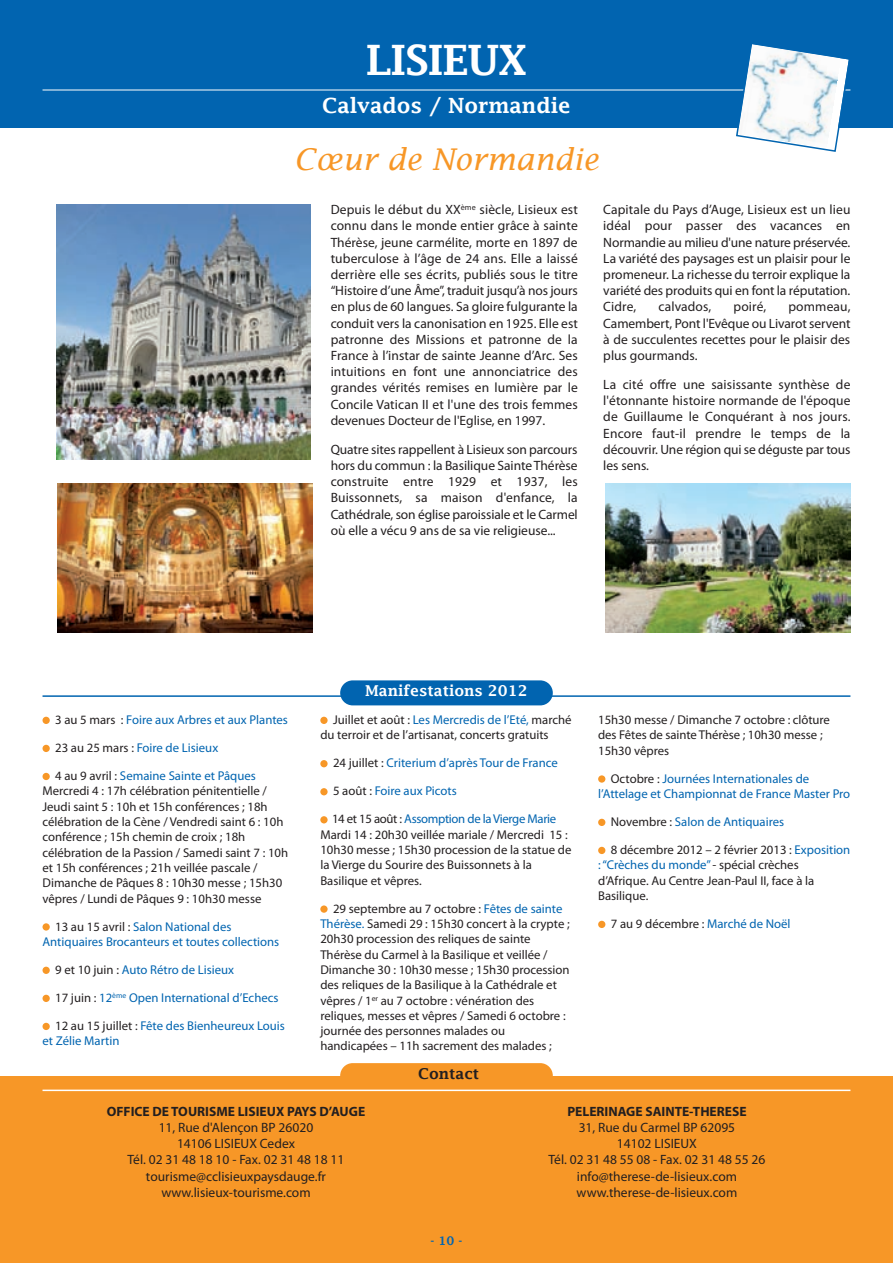
<style>
.page{position:relative;width:893px;height:1263px;background:#fff}
.page>*{position:absolute;margin:0;border:0;box-sizing:border-box;transform-origin:0 0}
.t1{font:600 42px "Lucida Fax";letter-spacing:-.025em;color:#fff}
.t2{font:italic 30px "Lucida Fax";color:#f79727}
.t3{font:600 21px "Lucida Fax";color:#fff}
.t4{font:600 15px "Lucida Fax";color:#fff}
.t5{font:600 15px "Lucida Fax";color:#231f20}
.t6{font:13.5px/16.2px "Myriad Pro";color:#231f20;text-align:justify}
.t7{font:700 13.5px "Myriad Pro";color:#231f20}
.t8{font:12.75px/15.3px "Myriad Pro";color:#231f20}
.t9{font:12.75px/15.3px "Myriad Pro";color:#0164b0}
.t10{font:12.75px/28px "Myriad Pro";letter-spacing:-.025em;color:#0164b0}
.t11{font:600 12px "Lucida Fax";color:#0164b0}
.s1{color:#231f20}
.s2{color:#0164b0}
</style>
<div class="page">
<div style="left:0;top:1076px;width:893px;height:187px;background:#f79727"></div>
<div style="left:0;top:0;width:893px;height:128px;background:#0164b0"></div>
<hr style="left:43px;top:90px;width:807px;height:1px;background:#fff">
<hr style="left:43px;top:695px;width:807px;height:2px;background:#0164b0">
<div style="left:340px;top:680px;width:213px;height:25px;background:#0164b0;border-radius:13px"></div>
<div style="left:340px;top:1063px;width:213px;height:25px;background:#f79727;border-radius:13px"></div>
<div style="left:43px;top:995px;width:7px;height:7px;background:#f79727;border-radius:50%"></div>
<div style="left:43px;top:967px;width:7px;height:7px;background:#f79727;border-radius:50%"></div>
<div style="left:43px;top:923px;width:7px;height:7px;background:#f79727;border-radius:50%"></div>
<div style="left:43px;top:1023px;width:7px;height:7px;background:#f79727;border-radius:50%"></div>
<div style="left:598px;top:819px;width:7px;height:7px;background:#f79727;border-radius:50%"></div>
<div style="left:598px;top:921px;width:7px;height:7px;background:#f79727;border-radius:50%"></div>
<div style="left:598px;top:775px;width:7px;height:8px;background:#f79727;border-radius:50%"></div>
<div style="left:320px;top:788px;width:8px;height:7px;background:#f79727;border-radius:50%"></div>
<div style="left:320px;top:760px;width:8px;height:7px;background:#f79727;border-radius:50%"></div>
<div style="left:320px;top:717px;width:8px;height:7px;background:#f79727;border-radius:50%"></div>
<div style="left:43px;top:745px;width:7px;height:7px;background:#f79727;border-radius:50%"></div>
<div style="left:43px;top:717px;width:7px;height:7px;background:#f79727;border-radius:50%"></div>
<div style="left:598px;top:847px;width:7px;height:7px;background:#f79727;border-radius:50%"></div>
<div style="left:320px;top:905px;width:8px;height:8px;background:#f79727;border-radius:50%"></div>
<div style="left:320px;top:816px;width:8px;height:7px;background:#f79727;border-radius:50%"></div>
<div style="left:43px;top:773px;width:7px;height:7px;background:#f79727;border-radius:50%"></div>
<hr style="left:43px;top:1089px;width:807px;height:2px;background:#fff">
<img style="left:57px;top:204px;width:254px;height:255px">
<img style="left:58px;top:484px;width:255px;height:149px">
<img style="left:605px;top:484px;width:245px;height:149px">
<svg style="left:735px;top:44px;width:116px;height:108px"></svg>
<h1 class="t1" style="left:366px;top:34px;width:163px">LISIeuX</h1>
<h3 class="t3" style="left:322px;top:92px;width:250px">Calvados / Normandie</h3>
<h2 class="t2" style="left:294px;top:141px;width:307px">Cœur de Normandie</h2>
<p class="t6" style="left:331px;top:203px;width:249px">Depuis le début du XX<sup>ème</sup> siècle, Lisieux est connu dans le monde entier grâce à sainte Thérèse, jeune carmélite, morte en 1897 de tuberculose à l’âge de 24 ans. Elle a laissé derrière elle ses écrits, publiés sous le titre “Histoire d’une Âme”, traduit jusqu’à nos jours en plus de 60 langues. Sa gloire fulgurante la conduit vers la canonisation en 1925. Elle est patronne des Missions et patronne de la France à l’instar de sainte Jeanne d’Arc. Ses intuitions en font une annonciatrice des grandes vérités remises en lumière par le Concile Vatican II et l'une des trois femmes devenues Docteur de l'Eglise, en 1997.</p>
<p class="t6" style="left:331px;top:442px;width:249px">Quatre sites rappellent à Lisieux son parcours hors du commun : la Basilique Sainte Thérèse construite entre 1929 et 1937, les Buissonnets, sa maison d'enfance, la Cathédrale, son église paroissiale et le Carmel où elle a vécu 9 ans de sa vie religieuse...</p>
<p class="t6" style="left:603px;top:203px;width:249px">Capitale du Pays d’Auge, Lisieux est un lieu idéal pour passer des vacances en Normandie au milieu d'une nature préservée.<br>La variété des paysages est un plaisir pour le promeneur. La richesse du terroir explique la variété des produits qui en font la réputation.<br>Cidre,</p>
<p class="t6" style="left:658px;top:300px;width:54px">calvados,</p>
<p class="t6" style="left:734px;top:300px;width:34px">poiré,</p>
<p class="t6" style="left:603px;top:300px;width:249px;text-indent:185px">pommeau, Camembert, Pont l'Evêque ou Livarot servent à de succulentes recettes pour le plaisir des plus gourmands.</p>
<p class="t6" style="left:603px;top:377px;width:249px">La cité offre une saisissante synthèse de l'étonnante histoire normande de l'époque de Guillaume le Conquérant à nos jours.<br>Encore faut-il prendre le temps de la découvrir. Une région qui se déguste par tous les sens.</p>
<p class="t9" style="left:55px;top:713px;width:234px"><span class="s1">3 au 5 mars :</span> Foire aux Arbres et aux Plantes</p>
<p class="t9" style="left:55px;top:735px;width:202px;line-height:28px"><span class="s1">23 au 25 mars :</span> Foire de Lisieux<br><span class="s1">4 au 9 avril :</span> Semaine Sainte et Pâques</p>
<p class="t8" style="left:43px;top:784px;width:247px">Mercredi 4 : 17h célébration pénitentielle / Jeudi saint 5 : 10h et 15h conférences ; 18h célébration de la Cène / Vendredi saint 6 : 10h conférence ; 15h chemin de croix ; 18h célébration de la Passion / Samedi saint 7 : 10h et 15h conférences ; 21h veillée pascale / Dimanche de Pâques 8 : 10h30 messe ; 15h30 vêpres / Lundi de Pâques 9 : 10h30 messe</p>
<p class="t9" style="left:43px;top:920px;width:238px;text-indent:13px"><span class="s1">13 au 15 avril :</span> Salon National des<br>Antiquaires Brocanteurs et toutes collections</p>
<p class="t9" style="left:55px;top:963px;width:180px"><span class="s1">9 et 10 juin :</span> Auto Rétro de Lisieux</p>
<p class="t9" style="left:55px;top:991px;width:225px"><span class="s1">17 juin :</span> 12<sup>ème</sup> Open International d’Echecs</p>
<p class="t9" style="left:43px;top:1019px;width:244px;text-indent:13px"><span class="s1">12 au 15 juillet :</span> Fête des Bienheureux Louis et Zélie Martin</p>
<p class="t4" style="left:365px;top:682px;width:164px">Manifestations 2012</p>
<p class="t8" style="left:320px;top:713px;width:253px;text-indent:13px">Juillet et août : <span class="s2">Les Mercredis de l’Eté,</span> marché du terroir et de l’artisanat, concerts gratuits</p>
<p class="t9" style="left:333px;top:756px;width:226px"><span class="s1">24 juillet :</span> Criterium d’après Tour de France</p>
<p class="t10" style="left:332px;top:778px;width:226px"><span class="s1">5 août :</span> Foire aux Picots<br><span class="s1">14 et 15 août :</span> Assomption de la Vierge Marie</p>
<p class="t8" style="left:320px;top:828px;width:253px">Mardi 14 : 20h30 veillée mariale / Mercredi 15 :<br>10h30 messe ; 15h30 procession de la statue de la Vierge du Sourire des Buissonnets à la Basilique et vêpres.</p>
<p class="t8" style="left:320px;top:902px;width:251px;text-indent:13px">29 septembre au 7 octobre : <span class="s2">Fêtes de sainte Thérèse.</span> Samedi 29 : 15h30 concert à la crypte ; 20h30 procession des reliques de sainte Thérèse du Carmel à la Basilique et veillée / Dimanche 30 : 10h30 messe ; 15h30 procession des reliques de la Basilique à la Cathédrale et vêpres / 1<sup>er</sup> au 7 octobre : vénération des reliques, messes et vêpres / Samedi 6 octobre : journée des personnes malades ou handicapées – 11h sacrement des malades ;</p>
<p class="t5" style="left:418px;top:1064px;width:63px">Contact</p>
<p class="t8" style="left:598px;top:713px;width:233px">15h30 messe / Dimanche 7 octobre : clôture des Fêtes de sainte Thérèse ; 10h30 messe ;<br>15h30 vêpres</p>
<p class="t9" style="left:598px;top:772px;width:254px;text-indent:13px"><span class="s1">Octobre :</span> Journées Internationales de l’Attelage et Championnat de France Master Pro</p>
<p class="t8" style="left:611px;top:809px;width:241px;line-height:28px">Novembre : <span class="s2">Salon de Antiquaires<br></span>8 décembre 2012 – 2 février 2013 : <span class="s2">Exposition</span></p>
<p class="t8" style="left:598px;top:858px;width:218px"><span class="s2">: “Crèches du monde”</span>- spécial crèches d’Afrique. Au Centre Jean-Paul II, face à la<br>Basilique.</p>
<p class="t8" style="left:611px;top:917px;width:181px">7 au 9 décembre : <span class="s2">Marché de Noël</span></p>
<p class="t7" style="left:107px;top:1106px;width:260px">OFFICE DE TOURISME LISIEUX PAYS D’AUGE</p>
<p class="t6" style="left:128px;top:1120px;width:218px;text-align:center">11, Rue d'Alençon BP 26020<br>14106 LISIEUX Cedex<br>Tél. 02 31 48 18 10 - Fax. 02 31 48 18 11 tourisme@cclisieuxpaysdauge.fr www.lisieux-tourisme.com</p>
<p class="t11" style="left:431px;top:1233px;width:33px">- 10 -</p>
<p class="t7" style="left:567px;top:1106px;width:181px">PELERINAGE SAINTE-THERESE</p>
<p class="t6" style="left:548px;top:1120px;width:218px;text-align:center">31, Rue du Carmel BP 62095<br>14102 LISIEUX<br>Tél. 02 31 48 55 08 - Fax. 02 31 48 55 26 info@therese-de-lisieux.com www.therese-de-lisieux.com</p>
</div>
